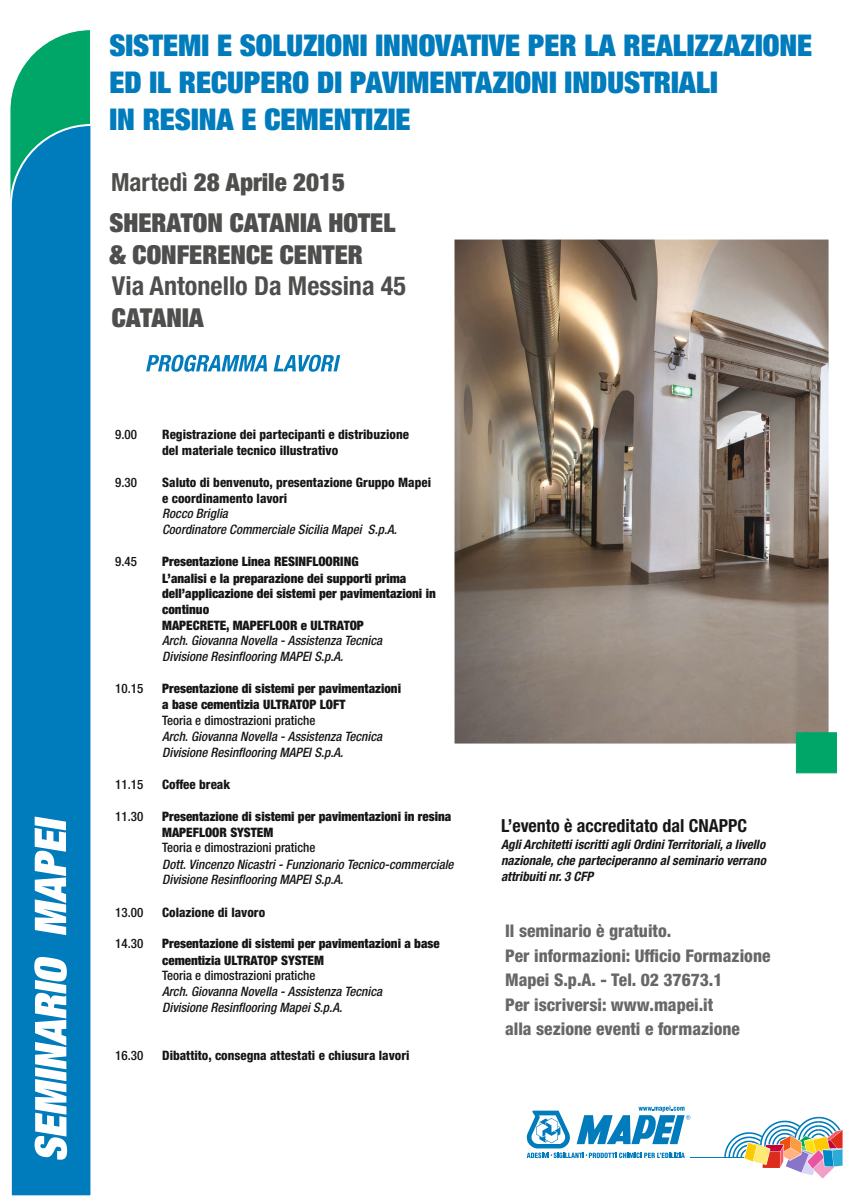
<style>
.page{position:relative;width:851px;height:1201px;background:#fff}
.page>*{position:absolute;margin:0;border:0;box-sizing:border-box;transform-origin:0 0}
.t1{font:700 30px/37px "Helvetica Neue LTW1 G";color:#007bbc}
.t2{font:700 26.15px/32.2px "Helvetica Neue LTW1 G";color:#4e4e4d}
.t3{font:700 condensed 26.15px "Helvetica Neue LTW1 G";color:#4e4e4d}
.t4{font:700 25px "Helvetica Neue LTW1 G";color:#4e4e4d}
.t5{font:700 condensed 18px "Helvetica Neue LTW1 G";color:#151616}
.t6{font:800 condensed 17.5px/24.5px "Helvetica Neue LTW1 G";color:#676767}
.t7{font:italic 500 condensed 13px/15.9px "Helvetica Neue LTW1 G";color:#151616}
.t8{font:700 13px/15.8px "Helvetica Neue LTW1 G";color:#151616}
.t9{font:800 condensed 13px/16.4px "Helvetica Neue LTW1 G";color:#151616}
.t10{font:500 condensed 13px "Helvetica Neue LTW1 G";color:#151616}
.t11{font:italic 700 condensed 13px/16px "Helvetica Neue LTW1 G";color:#151616;text-align:justify}
.s1{font-stretch:condensed}
</style>
<div class="page">
<svg style="left:10px;top:29px;width:80px;height:94px;fill:#00a668"></svg>
<svg style="left:10px;top:123px;width:81px;height:1073px;background:#1b8ac1"></svg>
<svg style="left:146px;top:355px;width:121px;height:17px"></svg>
<svg style="left:274px;top:355px;width:66px;height:17px"></svg>
<hr style="left:691px;top:1157px;width:58px;height:1px;background:#007bbc">
<svg style="left:527px;top:1106px;width:163px;height:52px"></svg>
<svg style="left:724px;top:1116px;width:119px;height:63px"></svg>
<svg style="left:34px;top:817px;width:33px;height:343px"></svg>
<img style="left:454px;top:240px;width:374px;height:504px">
<div style="left:796px;top:733px;width:40px;height:40px;background:#00a668;border:1px solid #00a668"></div>
<h1 class="t1" style="left:109px;top:31px;width:704px">SISTEMI E SOLUZIONI INNOVATIVE PER LA REALIZZAZIONE<br>ED IL RECUPERO DI PAVIMENTAZIONI INDUSTRIALI<br>IN RESINA E CEMENTIZIE</h1>
<h3 class="t4" style="left:111px;top:173px;width:236px"><span class="s1">Martedì</span> 28 Aprile 2015</h3>
<h2 class="t2" style="left:109px;top:210px;width:288px">SHERATON CATANIA HOTEL &amp; CONFERENCE CENTER</h2>
<h2 class="t3" style="left:112px;top:277px;width:296px">Via Antonello Da Messina 45</h2>
<h2 class="t2" style="left:112px;top:306px;width:94px">CATANIA</h2>
<p class="t10" style="left:115px;top:430px;width:23px">9.00</p>
<p class="t9" style="left:162px;top:428px;width:248px">Registrazione dei partecipanti e distribuzione del materiale tecnico illustrativo</p>
<p class="t10" style="left:115px;top:477px;width:23px">9.30</p>
<p class="t9" style="left:162px;top:476px;width:270px">Saluto di benvenuto, presentazione Gruppo Mapei e coordinamento lavori</p>
<p class="t7" style="left:162px;top:508px;width:236px">Rocco Briglia<br>Coordinatore Commerciale Sicilia Mapei S.p.A.</p>
<p class="t10" style="left:115px;top:557px;width:23px">9.45</p>
<p class="t8" style="left:162px;top:556px;width:275px">Presentazione Linea RESINFLOORING<br>L’analisi e la preparazione dei supporti prima dell’applicazione dei sistemi per pavimentazioni in continuo<br>MAPECRETE, MAPEFLOOR e ULTRATOP</p>
<p class="t7" style="left:162px;top:634px;width:221px">Arch. Giovanna Novella - Assistenza Tecnica<br>Divisione Resinflooring MAPEI S.p.A.</p>
<p class="t10" style="left:115px;top:684px;width:30px">10.15</p>
<p class="t8" style="left:162px;top:682px;width:240px;line-height:16.4px">Presentazione di sistemi per pavimentazioni a base cementizia ULTRATOP LOFT</p>
<p class="t10" style="left:162px;top:715px;width:155px">Teoria e dimostrazioni pratiche</p>
<p class="t7" style="left:162px;top:730px;width:221px">Arch. Giovanna Novella - Assistenza Tecnica<br>Divisione Resinflooring MAPEI S.p.A.</p>
<p class="t10" style="left:115px;top:779px;width:30px">11.15</p>
<p class="t9" style="left:162px;top:778px;width:69px">Coffee break</p>
<p class="t10" style="left:115px;top:811px;width:30px">11.30</p>
<p class="t8" style="left:162px;top:810px;width:291px;line-height:16.4px">Presentazione di sistemi per pavimentazioni in resina<br>MAPEFLOOR SYSTEM</p>
<p class="t10" style="left:162px;top:843px;width:155px">Teoria e dimostrazioni pratiche</p>
<p class="t7" style="left:162px;top:858px;width:293px">Dott. Vincenzo Nicastri - Funzionario Tecnico-commerciale<br>Divisione Resinflooring MAPEI S.p.A.</p>
<p class="t10" style="left:115px;top:907px;width:30px">13.00</p>
<p class="t9" style="left:162px;top:905px;width:104px">Colazione di lavoro</p>
<p class="t10" style="left:115px;top:939px;width:30px">14.30</p>
<p class="t8" style="left:162px;top:938px;width:279px;line-height:16.4px">Presentazione di sistemi per pavimentazioni a base cementizia ULTRATOP SYSTEM</p>
<p class="t10" style="left:162px;top:971px;width:155px">Teoria e dimostrazioni pratiche</p>
<p class="t7" style="left:162px;top:986px;width:221px">Arch. Giovanna Novella - Assistenza Tecnica<br>Divisione Resinflooring Mapei S.p.A.</p>
<p class="t10" style="left:115px;top:1050px;width:30px">16.30</p>
<p class="t9" style="left:162px;top:1049px;width:249px">Dibattito, consegna attestati e chiusura lavori</p>
<h3 class="t5" style="left:501px;top:819px;width:248px">L’evento è accreditato dal CNAPPC</h3>
<p class="t11" style="left:501px;top:838px;width:266px">Agli Architetti iscritti agli Ordini Territoriali, a livello nazionale, che parteciperanno al seminario verrano attribuiti nr. 3 CFP</p>
<h3 class="t6" style="left:505px;top:921px;width:267px">Il seminario è gratuito.<br>Per informazioni: Ufficio Formazione<br>Mapei S.p.A. - Tel. 02 37673.1<br>Per iscriversi: www.mapei.it<br>alla sezione eventi e formazione</h3>
</div>
